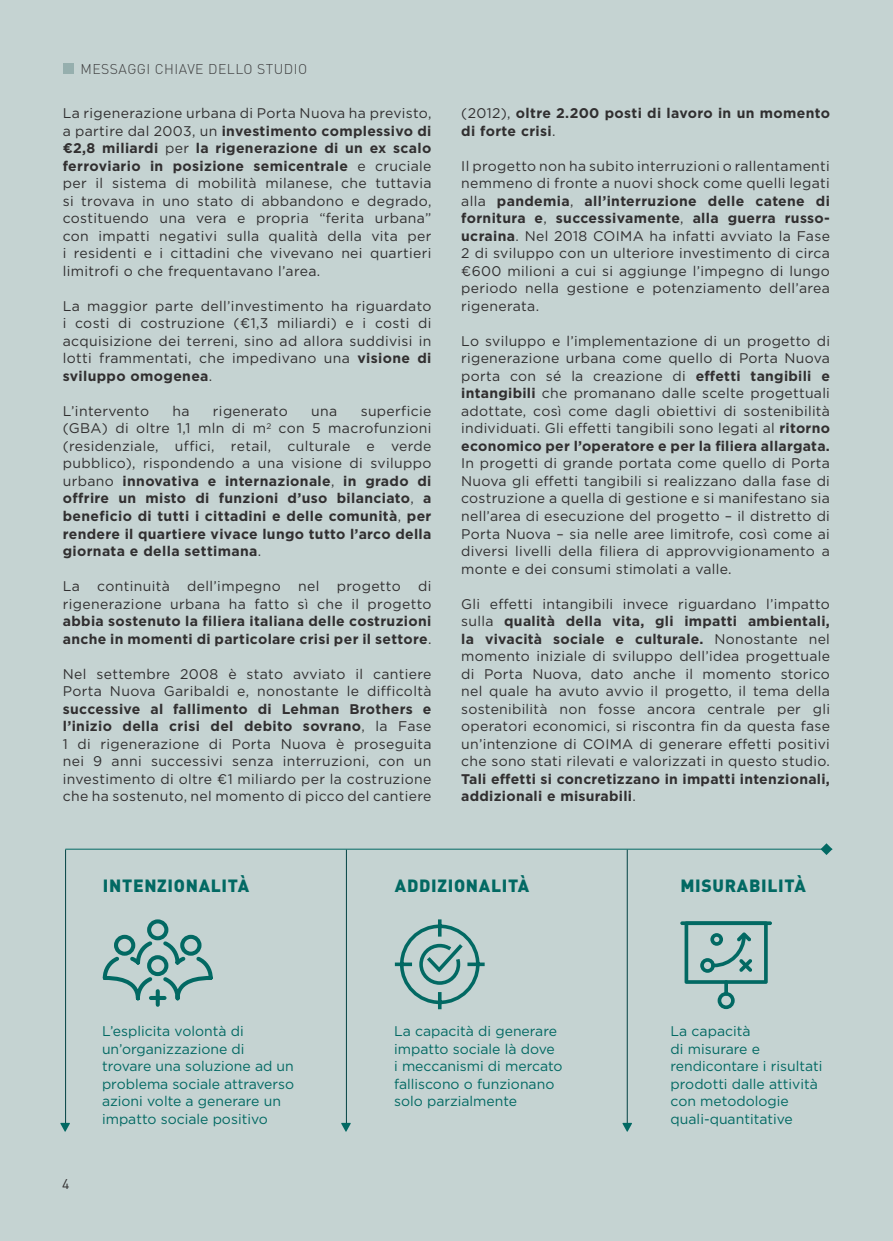
<style>
.page{position:relative;width:893px;height:1241px;background:#fff}
.page>*{position:absolute;margin:0;border:0;box-sizing:border-box;transform-origin:0 0}
.t1{font:900 17.5px "DIN Pro";letter-spacing:.04em;color:#026963}
.t2{font:14px/17.5px "Gotham";letter-spacing:.025em;color:#312f30;text-align:justify}
.t3{font:700 14px/17.5px "Gotham";letter-spacing:.025em;color:#312f30}
.t4{font:14px/17.5px "Gotham";color:#026963}
.t5{font:300 14px "DIN Pro";letter-spacing:.035em;color:#3e3e3f}
.t6{font:14px "DIN Pro";color:#312f30}
.s1{font-weight:700}
.s2{font-weight:400}
</style>
<div class="page">
<div style="left:0;top:0;width:893px;height:1240px;background:#c5d3d2"></div>
<hr style="left:680px;top:921px;width:92px;height:3px;background:#026963;border-radius:2px">
<svg style="left:724px;top:980px;width:4px;height:15px"></svg>
<svg style="left:718px;top:991px;width:17px;height:17px"></svg>
<svg style="left:685px;top:921px;width:83px;height:62px"></svg>
<svg style="left:394px;top:919px;width:91px;height:91px"></svg>
<svg style="left:102px;top:919px;width:111px;height:83px"></svg>
<svg style="left:156px;top:991px;width:4px;height:13px"></svg>
<svg style="left:151px;top:995px;width:14px;height:4px"></svg>
<hr style="left:346px;top:849px;width:1px;height:274px;background:#034243">
<hr style="left:65px;top:849px;width:1px;height:278px;background:#034243">
<hr style="left:627px;top:849px;width:1px;height:274px;background:#034243">
<svg style="left:821px;top:843px;width:11px;height:11px"></svg>
<hr style="left:66px;top:848px;width:766px;height:1px;background:#026963">
<svg style="left:341px;top:1122px;width:10px;height:9px"></svg>
<svg style="left:60px;top:1122px;width:10px;height:9px"></svg>
<svg style="left:622px;top:1122px;width:10px;height:9px"></svg>
<div style="left:63px;top:63px;width:11px;height:11px;background:#96afae"></div>
<p class="t5" style="left:80px;top:59px;width:228px">MESSAGGI CHIAVE DELLO STUDIO</p>
<p class="t2" style="left:63px;top:104px;width:370px">La rigenerazione urbana di Porta Nuova ha previsto, a partire dal 2003, un <span class="s1">investimento complessivo di €2,8 miliardi</span> per <span class="s1">la rigenerazione di un ex scalo ferroviario in posizione semicentrale</span> e cruciale per il sistema di mobilità milanese, che tuttavia si trovava in uno stato di abbandono e degrado, costituendo una vera e propria “ferita urbana” con impatti negativi sulla qualità della vita per i residenti e i cittadini che vivevano nei quartieri limitrofi o che frequentavano l’area.</p>
<p class="t2" style="left:63px;top:297px;width:370px">La maggior parte dell’investimento ha riguardato i costi di costruzione (€1,3 miliardi) e i costi di acquisizione dei terreni, sino ad allora suddivisi in lotti frammentati, che impedivano una <span class="s1">visione di sviluppo omogenea</span>.</p>
<p class="t2" style="left:63px;top:402px;width:88px">L’intervento</p>
<p class="t2" style="left:172px;top:402px;width:19px">ha</p>
<p class="t2" style="left:213px;top:402px;width:76px">rigenerato</p>
<p class="t2" style="left:311px;top:402px;width:28px">una</p>
<p class="t3" style="left:63px;top:402px;width:370px;text-align:justify;text-indent:298px"><span class="s2">superficie (GBA) di oltre 1,1 mln di m</span><sup>2</sup> <span class="s2">con 5 macrofunzioni (residenziale, uffici, retail, culturale e verde pubblico), rispondendo a una visione di sviluppo urbano</span> innovativa e internazionale<span class="s2">,</span> in grado di offrire un misto di funzioni d’uso bilanciato<span class="s2">,</span> a beneficio di tutti i cittadini e delle comunità<span class="s2">,</span> per rendere il quartiere vivace lungo tutto l’arco della giornata e della settimana<span class="s2">.</span></p>
<p class="t2" style="left:63px;top:577px;width:370px">La continuità dell’impegno nel progetto di rigenerazione urbana ha fatto sì che il progetto</p>
<p class="t3" style="left:63px;top:612px;width:370px">abbia sostenuto la filiera italiana delle costruzioni anche in momenti di particolare crisi per il settore<span class="s2">.</span></p>
<p class="t2" style="left:63px;top:664px;width:370px">Nel settembre 2008 è stato avviato il cantiere<br>Porta Nuova Garibaldi e, nonostante le difficoltà</p>
<p class="t2" style="left:63px;top:699px;width:370px"><span class="s1">successive al fallimento di Lehman Brothers e l’inizio della crisi del debito sovrano</span>, la Fase 1 di rigenerazione di Porta Nuova è proseguita nei 9 anni successivi senza interruzioni, con un investimento di oltre €1 miliardo per la costruzione che ha sostenuto, nel momento di picco del cantiere</p>
<p class="t3" style="left:461px;top:104px;width:370px"><span class="s2">(2012),</span> oltre 2.200 posti di lavoro in un momento di forte crisi<span class="s2">.</span></p>
<p class="t2" style="left:461px;top:157px;width:370px">Il progetto non ha subito interruzioni o rallentamenti nemmeno di fronte a nuovi shock come quelli legati alla <span class="s1">pandemia</span>, <span class="s1">all’interruzione delle catene di fornitura e</span>, <span class="s1">successivamente</span>, <span class="s1">alla guerra russo&shy;ucraina</span>. Nel 2018 COIMA ha infatti avviato la Fase 2 di sviluppo con un ulteriore investimento di circa €600 milioni a cui si aggiunge l’impegno di lungo periodo nella gestione e potenziamento dell’area rigenerata.</p>
<p class="t2" style="left:461px;top:332px;width:370px">Lo sviluppo e l’implementazione di un progetto di rigenerazione urbana come quello di Porta Nuova porta con sé la creazione di <span class="s1">effetti tangibili e intangibili</span> che promanano dalle scelte progettuali adottate, così come dagli obiettivi di sostenibilità individuati. Gli effetti tangibili sono legati al <span class="s1">ritorno economico per l’operatore e per la filiera allargata.</span></p>
<p class="t2" style="left:461px;top:454px;width:370px">In progetti di grande portata come quello di Porta Nuova gli effetti tangibili si realizzano dalla fase di costruzione a quella di gestione e si manifestano sia nell’area di esecuzione del progetto – il distretto di Porta Nuova – sia nelle aree limitrofe, così come ai diversi livelli della filiera di approvvigionamento a monte e dei consumi stimolati a valle.</p>
<p class="t2" style="left:461px;top:594px;width:370px">Gli effetti intangibili invece riguardano l’impatto sulla <span class="s1">qualità della vita, gli impatti ambientali, la vivacità sociale e culturale.</span> Nonostante nel momento iniziale di sviluppo dell’idea progettuale di Porta Nuova, dato anche il momento storico nel quale ha avuto avvio il progetto, il tema della sostenibilità non fosse ancora centrale per gli operatori economici, si riscontra fin da questa fase un’intenzione di COIMA di generare effetti positivi che sono stati rilevati e valorizzati in questo studio.</p>
<p class="t3" style="left:461px;top:769px;width:370px">Tali effetti si concretizzano in impatti intenzionali, addizionali e misurabili<span class="s2">.</span></p>
<p class="t1" style="left:103px;top:873px;width:148px">INTENZIONALITÀ</p>
<p class="t1" style="left:395px;top:873px;width:136px">ADDIZIONALITÀ</p>
<p class="t1" style="left:680px;top:873px;width:127px">MISURABILITÀ</p>
<p class="t6" style="left:62px;top:1173px;width:9px">4</p>
<p class="t4" style="left:102px;top:1021px;width:194px">L’esplicita volontà di un’organizzazione di trovare una soluzione ad un problema sociale attraverso azioni volte a generare un impatto sociale positivo</p>
<p class="t4" style="left:394px;top:1021px;width:170px">La capacità di generare impatto sociale là dove<br>i meccanismi di mercato falliscono o funzionano solo parzialmente</p>
<p class="t4" style="left:671px;top:1021px;width:153px">La capacità<br>di misurare e rendicontare i risultati prodotti dalle attività con metodologie quali-quantitative</p>
</div>
